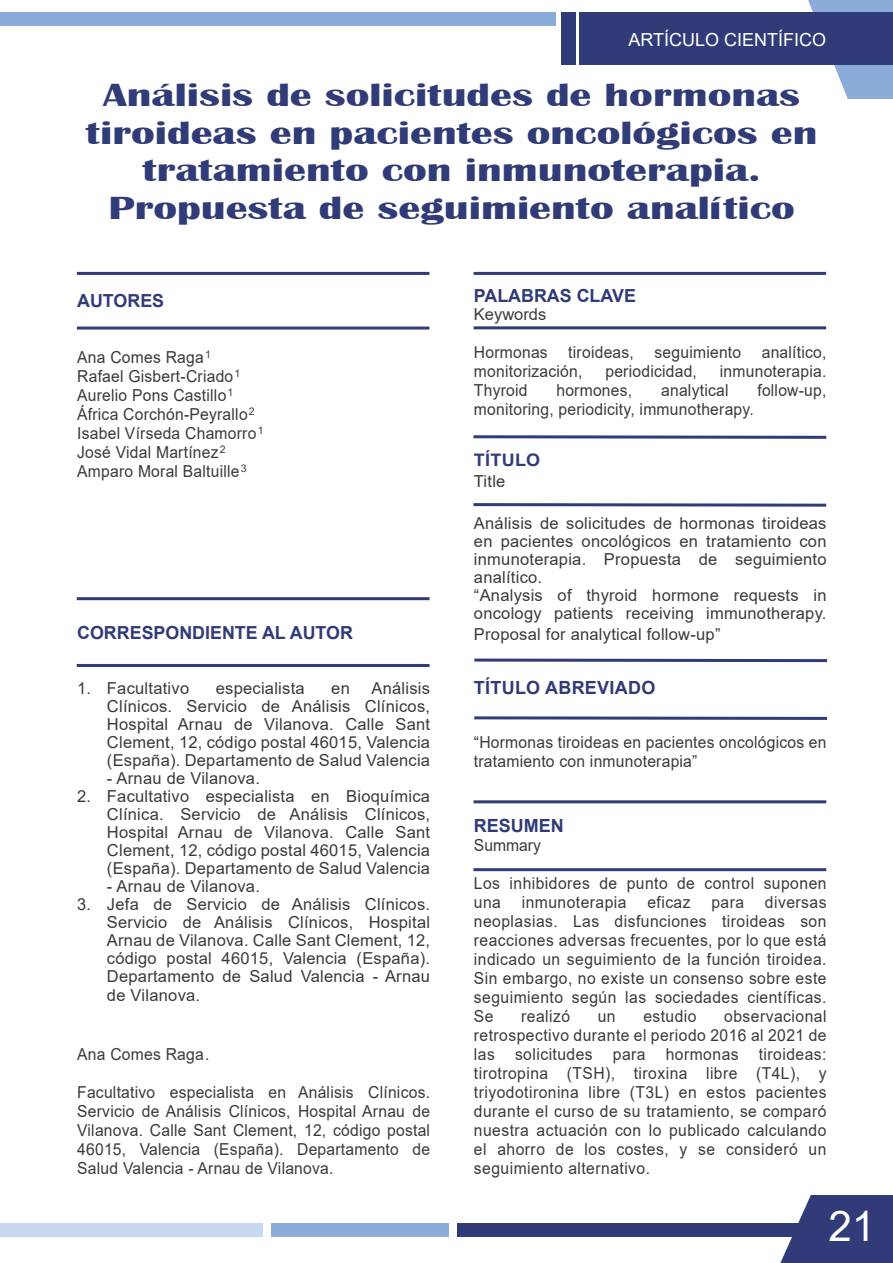
<style>
.page{position:relative;width:893px;height:1263px;background:#fff}
.page>*{position:absolute;margin:0;border:0;box-sizing:border-box;transform-origin:0 0}
.t1{font:42.15px "Arial";color:#fff}
.t2{font:700 33px/37.5px "Britannic";color:#303b77;text-align:center;scale:1.33 1}
.t3{font:700 18.15px "Arial";letter-spacing:.015em;color:#303b77}
.t4{font:700 18px "Arial";color:#303b77}
.t5{font:18px "Arial";color:#fff}
.t6{font:700 17.25px "Arial";letter-spacing:.015em;color:#303b77;scale:1.04 1}
.t7{font:16.5px/18.9px "Arial";letter-spacing:.015em;color:#383b3c;scale:.95 1}
.t8{font:16.5px/18px "Arial";letter-spacing:.015em;color:#383b3c;text-align:justify}
</style>
<div class="page">
<svg style="left:808px;top:0;width:85px;height:99px"></svg>
<div style="left:579px;top:13px;width:314px;height:52px;background:#303b77"></div>
<div style="left:561px;top:13px;width:15px;height:52px;background:#303b77"></div>
<div style="left:0;top:13px;width:555px;height:13px;background:#8bacd9"></div>
<div style="left:457px;top:1223px;width:354px;height:14px;background:#303b77"></div>
<div style="left:271px;top:1223px;width:178px;height:14px;background:#8bacd9"></div>
<div style="left:0;top:1223px;width:262px;height:14px;background:#c8d8ee"></div>
<svg style="left:780px;top:1195px;width:113px;height:68px"></svg>
<hr style="left:77px;top:597px;width:353px;height:3px;background:#303b77">
<hr style="left:77px;top:664px;width:353px;height:3px;background:#303b77">
<hr style="left:473px;top:800px;width:353px;height:3px;background:#303b77">
<hr style="left:473px;top:868px;width:353px;height:3px;background:#303b77">
<svg style="left:473px;top:435px;width:354px;height:4px"></svg>
<svg style="left:473px;top:503px;width:354px;height:4px"></svg>
<hr style="left:77px;top:272px;width:352px;height:3px;background:#303b77">
<hr style="left:77px;top:327px;width:352px;height:3px;background:#303b77">
<hr style="left:474px;top:272px;width:352px;height:3px;background:#303b77">
<hr style="left:474px;top:326px;width:352px;height:3px;background:#303b77">
<svg style="left:474px;top:658px;width:354px;height:5px"></svg>
<svg style="left:474px;top:716px;width:353px;height:4px"></svg>
<p class="t5" style="left:629px;top:27px;width:199px">ARTÍCULO CIENTÍFICO</p>
<p class="t2" style="left:86px;top:77px;width:552px">Análisis de solicitudes de hormonas tiroideas en pacientes oncológicos en tratamiento con inmunoterapia.<br>Propuesta de seguimiento analítico</p>
<p class="t4" style="left:77px;top:288px;width:88px">AUTORES</p>
<p class="t7" style="left:77px;top:347px;width:198px">Ana Comes Raga<sup>1<br></sup>Rafael Gisbert-Criado<sup>1<br></sup>Aurelio Pons Castillo<sup>1<br></sup>África Corchón-Peyrallo<sup>2<br></sup>Isabel Vírseda Chamorro<sup>1<br></sup>José Vidal Martínez<sup>2<br></sup>Amparo Moral Baltuille<sup>3</sup></p>
<p class="t4" style="left:77px;top:620px;width:277px">CORRESPONDIENTE AL AUTOR</p>
<p class="t8" style="left:107px;top:679px;width:325px;text-indent:265px">Análisis Clínicos. Servicio de Análisis Clínicos, Hospital Arnau de Vilanova. Calle Sant Clement, 12, código postal 46015, Valencia (España). Departamento de Salud Valencia</p>
<p class="t8" style="left:107px;top:769px;width:154px">- Arnau de Vilanova.</p>
<p class="t8" style="left:107px;top:787px;width:325px;text-indent:-30px">2. Facultativo especialista en Bioquímica Clínica. Servicio de Análisis Clínicos, Hospital Arnau de Vilanova. Calle Sant Clement, 12, código postal 46015, Valencia (España). Departamento de Salud Valencia</p>
<p class="t8" style="left:107px;top:877px;width:154px">- Arnau de Vilanova.</p>
<p class="t8" style="left:107px;top:895px;width:325px;text-indent:-30px">3. Jefa de Servicio de Análisis Clínicos.<br>Servicio de Análisis Clínicos, Hospital Arnau de Vilanova. Calle Sant Clement, 12, código postal 46015, Valencia (España).<br>Departamento de Salud Valencia - Arnau</p>
<p class="t8" style="left:107px;top:986px;width:95px">de Vilanova.</p>
<p class="t8" style="left:77px;top:679px;width:114px">1. Facultativo</p>
<p class="t8" style="left:216px;top:679px;width:90px">especialista</p>
<p class="t8" style="left:331px;top:679px;width:20px">en</p>
<p class="t7" style="left:77px;top:1044px;width:141px">Ana Comes Raga.</p>
<p class="t7" style="left:77px;top:1082px;width:373px;text-align:justify">Facultativo especialista en Análisis Clínicos.<br>Servicio de Análisis Clínicos, Hospital Arnau de Vilanova. Calle Sant Clement, 12, código postal 46015, Valencia (España). Departamento de Salud Valencia - Arnau de Vilanova.</p>
<p class="t4" style="left:474px;top:283px;width:163px">PALABRAS CLAVE</p>
<p class="t8" style="left:474px;top:305px;width:74px">Keywords</p>
<p class="t7" style="left:474px;top:342px;width:373px">Hormonas tiroideas, seguimiento analítico, monitorización,</p>
<p class="t7" style="left:605px;top:361px;width:98px">periodicidad,</p>
<p class="t7" style="left:720px;top:361px;width:114px">inmunoterapia.</p>
<p class="t7" style="left:474px;top:380px;width:58px">Thyroid</p>
<p class="t7" style="left:556px;top:380px;width:81px">hormones,</p>
<p class="t7" style="left:661px;top:380px;width:72px">analytical</p>
<p class="t7" style="left:757px;top:380px;width:74px">follow-up,</p>
<p class="t7" style="left:474px;top:399px;width:296px">monitoring, periodicity, immunotherapy.</p>
<p class="t6" style="left:474px;top:448px;width:65px">TÍTULO</p>
<p class="t8" style="left:474px;top:472px;width:33px">Title</p>
<p class="t8" style="left:474px;top:514px;width:354px;text-align:left">Análisis de solicitudes de hormonas tiroideas en pacientes oncológicos en tratamiento con inmunoterapia. Propuesta de seguimiento analítico.<br>“Analysis of thyroid hormone requests in oncology patients receiving immunotherapy.</p>
<p class="t8" style="left:474px;top:625px;width:248px">Proposal for analytical follow-up”</p>
<p class="t3" style="left:474px;top:675px;width:183px">TÍTULO ABREVIADO</p>
<p class="t7" style="left:474px;top:733px;width:373px">“Hormonas tiroideas en pacientes oncológicos en tratamiento con inmunoterapia”</p>
<p class="t3" style="left:474px;top:813px;width:91px">RESUMEN</p>
<p class="t7" style="left:474px;top:836px;width:72px">Summary</p>
<p class="t7" style="left:474px;top:874px;width:373px">Los inhibidores de punto de control suponen una</p>
<p class="t7" style="left:522px;top:893px;width:112px">inmunoterapia</p>
<p class="t7" style="left:647px;top:893px;width:47px">eficaz</p>
<p class="t7" style="left:711px;top:893px;width:36px">para</p>
<p class="t7" style="left:474px;top:893px;width:373px;text-align:justify;text-indent:291px">diversas neoplasias. Las disfunciones tiroideas son reacciones adversas frecuentes, por lo que está indicado un seguimiento de la función tiroidea.<br>Sin embargo, no existe un consenso sobre este seguimiento según las sociedades científicas.<br>Se</p>
<p class="t7" style="left:521px;top:1006px;width:53px">realizó</p>
<p class="t7" style="left:598px;top:1006px;width:20px">un</p>
<p class="t7" style="left:643px;top:1006px;width:58px">estudio</p>
<p class="t7" style="left:474px;top:1006px;width:373px;text-align:justify;text-indent:250px">observacional retrospectivo durante el periodo 2016 al 2021 de las solicitudes para hormonas tiroideas: tirotropina (TSH), tiroxina libre (T4L), y triyodotironina libre (T3L) en estos pacientes durante el curso de su tratamiento, se comparó nuestra actuación con lo publicado calculando el ahorro de los costes, y se consideró un seguimiento alternativo.</p>
<p class="t1" style="left:828px;top:1197px;width:48px">21</p>
</div>
